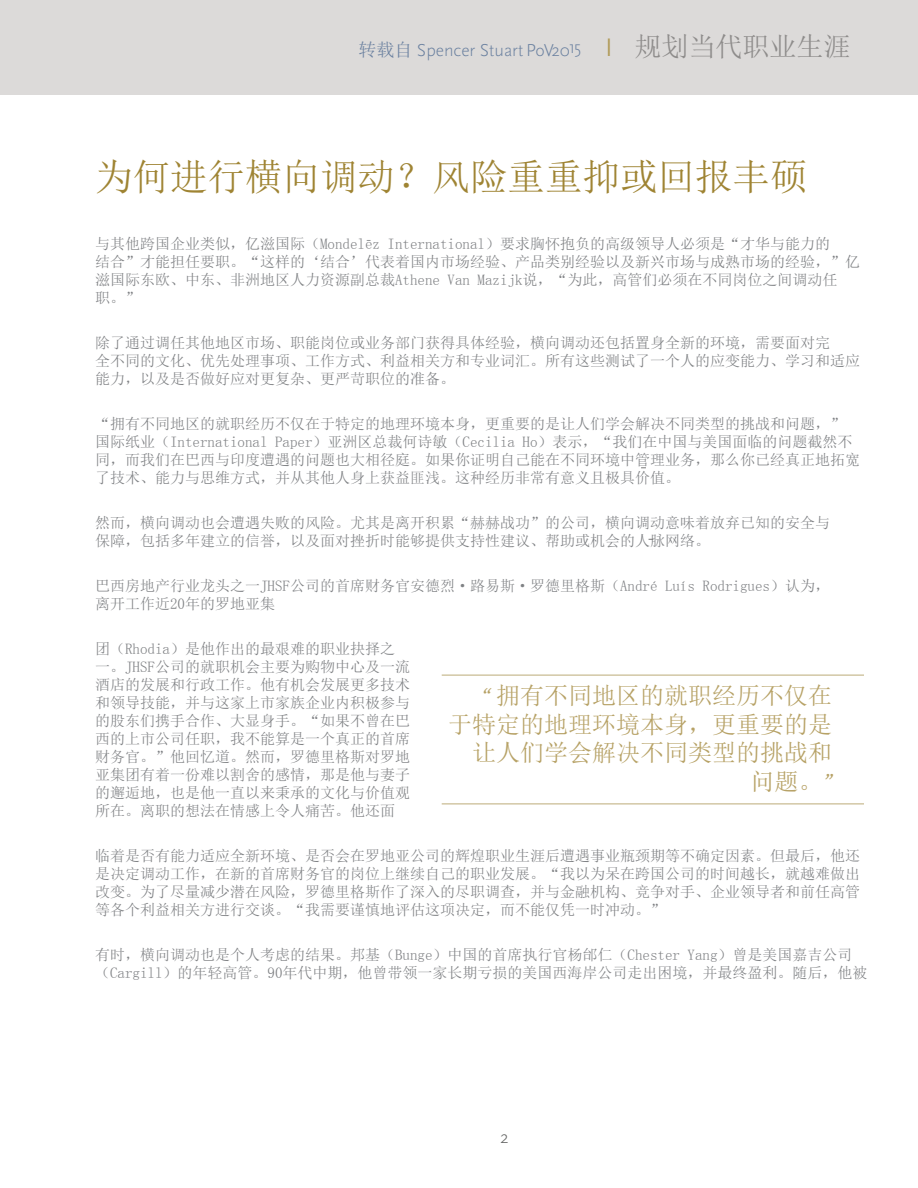
<style>
.page{position:relative;width:918px;height:1188px;background:#fff}
.page>*{position:absolute;margin:0;border:0;box-sizing:border-box;transform-origin:0 0}
.t1{font:37.5px "Sim Sun";color:#9f8433}
.t2{font:24px/28.8px "Sim Sun";color:#b7a266;text-align:right}
.t3{font:300 18px "Scala Sans Pro";color:#6b81a0}
.t4{font:300 18px "Scala Sans Pro";color:#616261}
.t5{font:15px/18px "Sim Sun";color:#808285}
.s1{font-family:"Sim Sun";font-weight:400}
.s2{font-weight:400;font-size:24px;color:#b19b59}
.s3{font-family:"Sim Sun";font-weight:400;font-size:27px;color:#8e8c8b}
.s4{font-family:"Scala Pro";font-style:italic}
</style>
<div class="page">
<div style="left:0;top:0;width:918px;height:94px;background:#dcdad9"></div>
<hr style="left:442px;top:674px;width:422px;height:2px;background:#d2c7a5">
<hr style="left:442px;top:803px;width:422px;height:2px;background:#d2c7a5">
<p class="t3" style="left:358px;top:40px;width:494px"><span class="s1">转载自</span> Spencer Stuart PoV2015 <span class="s2">l</span> <span class="s3">规划当代职业生涯</span></p>
<h1 class="t1" style="left:95px;top:158px;width:714px">为何进行横向调动？风险重重抑或回报丰硕</h1>
<p class="t5" style="left:95px;top:234px;width:766px">与其他跨国企业类似，亿滋国际（Mondelēz International）要求胸怀抱负的高级领导人必须是“才华与能力的<br>结合”才能担任要职。“这样的‘结合’代表着国内市场经验、产品类别经验以及新兴市场与成熟市场的经验，”亿滋国际东欧、中东、非洲地区人力资源副总裁Athene Van Mazijk说，“为此，高管们必须在不同岗位之间调动任<br>职。”</p>
<p class="t5" style="left:95px;top:333px;width:766px">除了通过调任其他地区市场、职能岗位或业务部门获得具体经验，横向调动还包括置身全新的环境，需要面对完<br>全不同的文化、优先处理事项、工作方式、利益相关方和专业词汇。所有这些测试了一个人的应变能力、学习和适应能力，以及是否做好应对更复杂、更严苛职位的准备。</p>
<p class="t5" style="left:95px;top:414px;width:766px">“拥有不同地区的就职经历不仅在于特定的地理环境本身，更重要的是让人们学会解决不同类型的挑战和问题，”国际纸业（International Paper）亚洲区总裁何诗敏（Cecilia Ho）表示，“我们在中国与美国面临的问题截然不同，而我们在巴西与印度遭遇的问题也大相径庭。如果你证明自己能在不同环境中管理业务，那么你已经真正地拓宽了技术、能力与思维方式，并从其他人身上获益匪浅。这种经历非常有意义且极具价值。</p>
<p class="t5" style="left:95px;top:513px;width:736px">然而，横向调动也会遭遇失败的风险。尤其是离开积累“赫赫战功”的公司，横向调动意味着放弃已知的安全与保障，包括多年建立的信誉，以及面对挫折时能够提供支持性建议、帮助或机会的人脉网络。</p>
<p class="t5" style="left:95px;top:576px;width:736px">巴西房地产行业龙头之一JHSF公司的首席财务官安德烈·路易斯·罗德里格斯（André Luís Rodrigues）认为，离开工作近20年的罗地亚集</p>
<p class="t5" style="left:95px;top:639px;width:316px">团（Rhodia）是他作出的最艰难的职业抉择之一。JHSF公司的就职机会主要为购物中心及一流酒店的发展和行政工作。他有机会发展更多技术和领导技能，并与这家上市家族企业内积极参与的股东们携手合作、大显身手。“如果不曾在巴西的上市公司任职，我不能算是一个真正的首席财务官。”他回忆道。然而，罗德里格斯对罗地亚集团有着一份难以割舍的感情，那是他与妻子的邂逅地，也是他一直以来秉承的文化与价值观所在。离职的想法在情感上令人痛苦。他还面</p>
<p class="t5" style="left:95px;top:846px;width:766px;text-align:justify">临着是否有能力适应全新环境、是否会在罗地亚公司的辉煌职业生涯后遭遇事业瓶颈期等不确定因素。但最后，他还是决定调动工作，在新的首席财务官的岗位上继续自己的职业发展。“我以为呆在跨国公司的时间越长，就越难做出改变。为了尽量减少潜在风险，罗德里格斯作了深入的尽职调查，并与金融机构、竞争对手、企业领导者和前任高管等各个利益相关方进行交谈。“我需要谨慎地评估这项决定，而不能仅凭一时冲动。”</p>
<p class="t5" style="left:95px;top:945px;width:774px">有时，横向调动也是个人考虑的结果。邦基（Bunge）中国的首席执行官杨邰仁（Chester Yang）曾是美国嘉吉公司（Cargill）的年轻高管。90年代中期，他曾带领一家长期亏损的美国西海岸公司走出困境，并最终盈利。随后，他被</p>
<h2 class="t2" style="left:448px;top:681px;width:385px"><span class="s4">“</span> 拥有不同地区的就职经历不仅在<br>于特定的地理环境本身，更重要的是让人们学会解决不同类型的挑战和问题。<span class="s4">”</span></h2>
<p class="t4" style="left:500px;top:1127px;width:10px">2</p>
</div>
